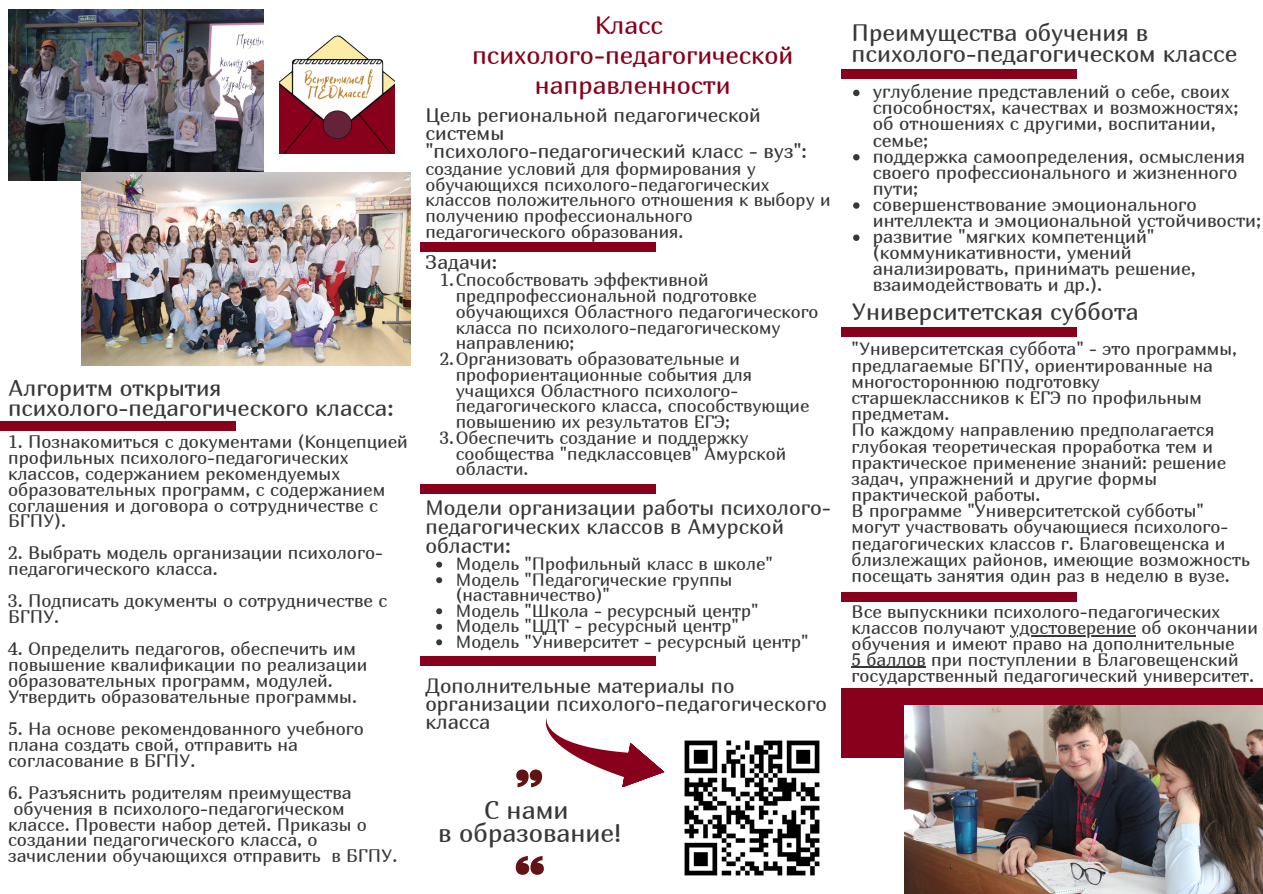
<style>
.page{position:relative;width:1263px;height:894px;background:#fff}
.page>*{position:absolute;margin:0;border:0;box-sizing:border-box;transform-origin:0 0}
.t1{font:25.65px "Marmelad";color:#383838}
.t2{font:25.2px/30.3px "Marmelad";color:#88001b;text-align:center}
.t3{font:23.7px/21px "Marmelad";color:#383838}
.t4{font:22.95px "Marmelad";color:#383838}
.t5{font:21px/19px "Marmelad";color:#383838}
.t6{font:20.7px/18px "Marmelad";color:#383838}
.t7{font:19.8px/18px "Marmelad";color:#383838}
.t8{font:18.6px/16px "Marmelad";color:#383838}
.t9{font:18.15px/15.9px "Marmelad";color:#383838}
.t10{font:18px/16.2px "Marmelad";color:#383838}
.t11{font:17.85px/15.8px "Marmelad";color:#383838}
</style>
<div class="page">
<div style="left:841px;top:688px;width:422px;height:69px;background:#88001b"></div>
<div style="left:421px;top:242px;width:235px;height:9px;background:#88001b"></div>
<svg style="left:516px;top:856px;width:28px;height:18px"></svg>
<div style="left:841px;top:327px;width:235px;height:9px;background:#88001b"></div>
<div style="left:841px;top:592px;width:235px;height:9px;background:#88001b"></div>
<img style="left:280px;top:35px;width:115px;height:118px">
<img style="left:904px;top:705px;width:358px;height:188px">
<img style="left:8px;top:9px;width:255px;height:171px">
<div style="left:421px;top:484px;width:235px;height:9px;background:#88001b"></div>
<img style="left:81px;top:173px;width:330px;height:192px">
<div style="left:0;top:421px;width:235px;height:9px;background:#88001b"></div>
<div style="left:841px;top:70px;width:235px;height:9px;background:#88001b"></div>
<div style="left:421px;top:656px;width:235px;height:9px;background:#88001b"></div>
<img style="left:684px;top:740px;width:136px;height:136px">
<svg style="left:516px;top:718px;width:149px;height:70px"></svg>
<hr style="left:1010px;top:635px;width:126px;height:1px;background:#383838">
<hr style="left:852px;top:666px;width:74px;height:1px;background:#383838">
<svg style="left:436px;top:561px;width:6px;height:6px"></svg>
<svg style="left:436px;top:577px;width:6px;height:6px"></svg>
<svg style="left:436px;top:608px;width:6px;height:6px"></svg>
<svg style="left:436px;top:623px;width:6px;height:6px"></svg>
<svg style="left:436px;top:639px;width:6px;height:6px"></svg>
<svg style="left:853px;top:90px;width:6px;height:6px"></svg>
<svg style="left:853px;top:154px;width:6px;height:6px"></svg>
<svg style="left:853px;top:202px;width:6px;height:7px"></svg>
<svg style="left:853px;top:234px;width:6px;height:7px"></svg>
<p class="t4" style="left:8px;top:373px;width:215px">Алгоритм открытия</p>
<p class="t4" style="left:8px;top:394px;width:387px">психолого-педагогического класса:</p>
<p class="t9" style="left:8px;top:433px;width:401px">1. Познакомиться с документами (Концепцией профильных психолого-педагогических классов, содержанием рекомендуемых образовательных программ, с содержанием соглашения и договора о сотрудничестве с БГПУ).</p>
<p class="t9" style="left:8px;top:544px;width:376px">2. Выбрать модель организации психолого&shy;педагогического класса.</p>
<p class="t9" style="left:8px;top:592px;width:381px">3. Подписать документы о сотрудничестве с<br>БГПУ.</p>
<p class="t9" style="left:8px;top:640px;width:361px">4. Определить педагогов, обеспечить им повышение квалификации по реализации образовательных программ, модулей.<br>Утвердить образовательные программы.</p>
<p class="t9" style="left:8px;top:719px;width:357px">5. На основе рекомендованного учебного плана создать свой, отправить на согласование в БГПУ.</p>
<p class="t9" style="left:8px;top:783px;width:391px">6. Разъяснить родителям преимущества обучения в психолого-педагогическом классе. Провести набор детей. Приказы о создании педагогического класса, о зачислении обучающихся отправить в БГПУ.</p>
<p class="t2" style="left:595px;top:9px;width:70px">Класс</p>
<p class="t2" style="left:472px;top:39px;width:323px">психолого-педагогической направленности</p>
<p class="t7" style="left:425px;top:105px;width:337px">Цель региональной педагогической системы</p>
<p class="t7" style="left:425px;top:141px;width:383px">"психолого-педагогический класс - вуз":</p>
<p class="t11" style="left:425px;top:160px;width:407px">создание условий для формирования у обучающихся психолого-педагогических классов положительного отношения к выбору и получению профессионального педагогического образования.</p>
<p class="t11" style="left:456px;top:272px;width:364px;text-indent:-16px">1.Способствовать эффективной предпрофессиональной подготовке обучающихся Областного педагогического класса по психолого-педагогическому направлению;</p>
<p class="t11" style="left:456px;top:350px;width:355px;text-indent:-16px">2.Организовать образовательные и профориентационные события для учащихся Областного психолого&shy;педагогического класса, способствующие повышению их результатов ЕГЭ;</p>
<p class="t11" style="left:456px;top:429px;width:332px;text-indent:-16px">3.Обеспечить создание и поддержку сообщества "педклассовцев" Амурской области.</p>
<p class="t7" style="left:425px;top:253px;width:73px">Задачи:</p>
<p class="t5" style="left:425px;top:497px;width:407px">Модели организации работы психолого&shy;педагогических классов в Амурской области:</p>
<p class="t11" style="left:456px;top:555px;width:319px">Модель "Профильный класс в школе"</p>
<p class="t11" style="left:456px;top:571px;width:278px">Модель "Педагогические группы (наставничество)"</p>
<p class="t11" style="left:456px;top:602px;width:304px">Модель "Школа - ресурсный центр"</p>
<p class="t11" style="left:456px;top:617px;width:285px">Модель "ЦДТ - ресурсный центр"</p>
<p class="t11" style="left:456px;top:633px;width:354px">Модель "Университет - ресурсный центр"</p>
<p class="t6" style="left:425px;top:675px;width:403px">Дополнительные материалы по организации психолого-педагогического класса</p>
<p class="t1" style="left:484px;top:793px;width:86px">С нами</p>
<p class="t1" style="left:438px;top:816px;width:185px">в образование!</p>
<p class="t3" style="left:852px;top:22px;width:387px">Преимущества обучения в психолого-педагогическом классе</p>
<p class="t8" style="left:873px;top:83px;width:367px">углубление представлений о себе, своих способностях, качествах и возможностях; об отношениях с другими, воспитании, семье;</p>
<p class="t8" style="left:873px;top:147px;width:374px">поддержка самоопределения, осмысления своего профессионального и жизненного пути;</p>
<p class="t8" style="left:873px;top:196px;width:390px">совершенствование эмоционального интеллекта и эмоциональной устойчивости;</p>
<p class="t8" style="left:873px;top:228px;width:324px">развитие "мягких компетенций" (коммуникативности, умений анализировать, принимать решение, взаимодействовать и др.).</p>
<p class="t3" style="left:852px;top:301px;width:289px">Университетская суббота</p>
<p class="t10" style="left:852px;top:340px;width:387px">"Университетская суббота" - это программы, предлагаемые БГПУ, ориентированные на многостороннюю подготовку старшеклассников к ЕГЭ по профильным предметам.</p>
<p class="t10" style="left:852px;top:421px;width:376px">По каждому направлению предполагается глубокая теоретическая проработка тем и практическое применение знаний: решение задач, упражнений и другие формы практической работы.</p>
<p class="t10" style="left:852px;top:502px;width:400px">В программе "Университетской субботы" могут участвовать обучающиеся психолого&shy;педагогических классов г. Благовещенска и близлежащих районов, имеющие возможность посещать занятия один раз в неделю в вузе.</p>
<p class="t10" style="left:852px;top:603px;width:408px;line-height:15.8px">Все выпускники психолого-педагогических классов получают удостоверение об окончании обучения и имеют право на дополнительные</p>
<p class="t10" style="left:852px;top:651px;width:404px;line-height:15.8px">5 баллов при поступлении в Благовещенский государственный педагогический университет.</p>
</div>
